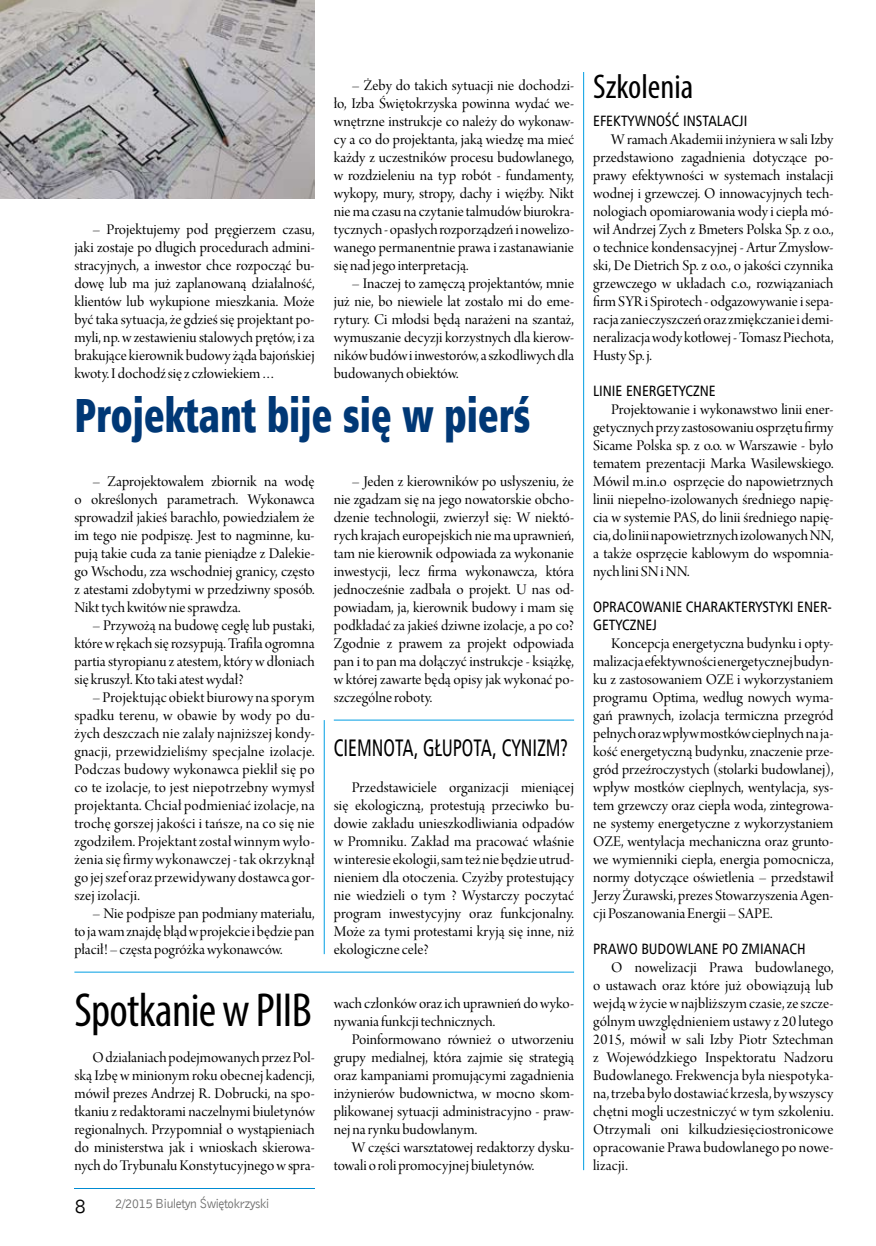
<style>
.page{position:relative;width:876px;height:1246px;background:#fff}
.page>*{position:absolute;margin:0;border:0;box-sizing:border-box;transform-origin:0 0}
.t1{font:48px "Humnst 777 X Blk Cn EU";color:#003876;scale:.8 1}
.t2{font:condensed 48px "Myriad Pro";letter-spacing:-.015em;color:#000}
.t3{font:condensed 34.5px "Myriad Pro";color:#000}
.t4{font:24px "Humnst 777 Cn EU";color:#000;scale:.8 1}
.t5{font:21px "Bell Gothic EU";color:#000}
.t6{font:15.75px/18px "Arno Pro Display";color:#000;text-align:justify}
.t7{font:15px/18px "Humnst 777 Cn EU";color:#000}
.t8{font:13.5px "Bell Gothic EU";letter-spacing:-.05em;color:#6f6f6e}
</style>
<div class="page">
<hr style="left:74px;top:1188px;width:241px;height:1px;background:#008bd2">
<img style="left:0;top:0;width:315px;height:198px">
<hr style="left:583px;top:72px;width:1px;height:1098px;background:#009ee3">
<hr style="left:74px;top:972px;width:500px;height:1px;background:#009ee3">
<hr style="left:334px;top:720px;width:240px;height:1px;background:#009ee3">
<hr style="left:324px;top:720px;width:1px;height:234px;background:#009ee3">
<p class="t6" style="left:74px;top:221px;width:242px;text-indent:18px">– Projektujemy pod pręgierzem czasu, jaki zostaje po długich procedurach admini&shy;stracyjnych, a inwestor chce rozpocząć bu&shy;dowę lub ma już zaplanowaną działalność, klientów lub wykupione mieszkania. Może być taka sytuacja, że gdzieś się projektant po&shy;myli, np. wzestawieniu stalowych prętów, iza brakujące kierownik budowy żąda bajońskiej kwoty. I dochodź się zczłowiekiem…</p>
<p class="t6" style="left:334px;top:77px;width:242px;text-indent:18px">– Żeby do takich sytuacji nie dochodzi&shy;ło, Izba Świętokrzyska powinna wydać we&shy;wnętrzne instrukcje co należy do wykonaw&shy;cy a co do projektanta, jaką wiedzę ma mieć każdy z uczestników procesu budowlanego, w rozdzieleniu na typ robót - fundamenty, wykopy, mury, stropy, dachy i więźby. Nikt nie ma czasu na czytanie talmudów biurokra&shy;tycznych - opasłych rozporządzeń inowelizo&shy;wanego permanentnie prawa i zastanawianie się nad jego interpretacją.</p>
<p class="t6" style="left:334px;top:275px;width:242px;text-indent:18px">– Inaczej to zamęczą projektantów, mnie już nie, bo niewiele lat zostało mi do eme&shy;rytury. Ci młodsi będą narażeni na szantaż, wymuszanie decyzji korzystnych dla kierow&shy;ników budów i inwestorów, aszkodliwych dla budowanych obiektów.</p>
<h1 class="t1" style="left:74px;top:384px;width:572px">Projektant bije się w pierś</h1>
<p class="t6" style="left:74px;top:473px;width:242px;text-indent:18px">– Zaprojektowałem zbiornik na wodę o określonych parametrach. Wykonawca sprowadził jakieś barachło, powiedziałem że im tego nie podpiszę. Jest to nagminne, ku&shy;pują takie cuda za tanie pieniądze z Dalekie&shy;go Wschodu, zza wschodniej granicy, często z atestami zdobytymi w przedziwny sposób.<br>Nikt tych kwitów nie sprawdza.</p>
<p class="t6" style="left:74px;top:617px;width:242px;text-indent:18px">– Przywożą na budowę cegłę lub pustaki, które wrękach się rozsypują. Trafiła ogromna partia styropianu zatestem, który w dłoniach się kruszył. Kto taki atest wydał?</p>
<p class="t6" style="left:74px;top:689px;width:242px;text-indent:18px">– Projektując obiekt biurowy na sporym spadku terenu, w obawie by wody po du&shy;żych deszczach nie zalały najniższej kondy&shy;gnacji, przewidzieliśmy specjalne izolacje.<br>Podczas budowy wykonawca pieklił się po co te izolacje, to jest niepotrzebny wymysł projektanta. Chciał podmieniać izolacje, na trochę gorszej jakości i tańsze, na co się nie zgodziłem. Projektant został winnym wyło&shy;żenia się firmy wykonawczej - tak okrzyknął go jej szef oraz przewidywany dostawca gor&shy;szej izolacji.</p>
<p class="t6" style="left:74px;top:905px;width:242px;text-indent:18px">– Nie podpisze pan podmiany materiału, to ja wam znajdę błąd wprojekcie ibędzie pan płacił! – częsta pogróżka wykonawców.</p>
<p class="t6" style="left:334px;top:473px;width:242px;text-indent:18px">– Jeden z kierowników po usłyszeniu, że nie zgadzam się na jego nowatorskie obcho&shy;dzenie technologii, zwierzył się: W niektó&shy;rych krajach europejskich nie ma uprawnień, tam nie kierownik odpowiada za wykonanie inwestycji, lecz firma wykonawcza, która jednocześnie zadbała o projekt. U nas od&shy;powiadam, ja, kierownik budowy i mam się podkładać za jakieś dziwne izolacje, a po co?<br>Zgodnie z prawem za projekt odpowiada pan i to pan ma dołączyć instrukcje - książkę, w której zawarte będą opisy jak wykonać po&shy;szczególne roboty.</p>
<h3 class="t4" style="left:334px;top:733px;width:294px">CIEMNOTA, GŁUPOTA, CYNIZM?</h3>
<p class="t6" style="left:334px;top:779px;width:242px;text-indent:18px">Przedstawiciele organizacji mieniącej się ekologiczną, protestują przeciwko bu&shy;dowie zakładu unieszkodliwiania odpadów w Promniku. Zakład ma pracować właśnie winteresie ekologii, sam też nie będzie utrud&shy;nieniem dla otoczenia. Czyżby protestujący nie wiedzieli o tym ? Wystarczy poczytać program inwestycyjny oraz funkcjonalny.<br>Może za tymi protestami kryją się inne, niż ekologiczne cele?</p>
<h1 class="t2" style="left:74px;top:981px;width:239px">Spotkanie w PIIB</h1>
<p class="t6" style="left:334px;top:995px;width:242px">wach członków oraz ich uprawnień do wyko&shy;nywania funkcji technicznych.</p>
<p class="t6" style="left:334px;top:1031px;width:242px;text-indent:18px">Poinformowano również o utworzeniu grupy medialnej, która zajmie się strategią oraz kampaniami promującymi zagadnienia inżynierów budownictwa, w mocno skom&shy;plikowanej sytuacji administracyjno - praw&shy;nej na rynku budowlanym.</p>
<p class="t6" style="left:334px;top:1139px;width:242px;text-indent:18px">W części warsztatowej redaktorzy dysku&shy;towali o roli promocyjnej biuletynów.</p>
<p class="t6" style="left:74px;top:1049px;width:242px;text-indent:18px">Odziałaniach podejmowanych przez Pol&shy;ską Izbę w minionym roku obecnej kadencji, mówił prezes Andrzej R. Dobrucki, na spo&shy;tkaniu zredaktorami naczelnymi biuletynów regionalnych. Przypomniał o wystąpieniach do ministerstwa jak i wnioskach skierowa&shy;nych do Trybunału Konstytucyjnego wspra-</p>
<h3 class="t5" style="left:74px;top:1192px;width:13px">8</h3>
<p class="t8" style="left:115px;top:1195px;width:156px">2/2015 Biuletyn Świętokrzyski</p>
<h2 class="t3" style="left:593px;top:66px;width:102px">Szkolenia</h2>
<p class="t7" style="left:593px;top:112px;width:156px">EFEKTYWNOŚĆ INSTALACJI</p>
<p class="t6" style="left:593px;top:131px;width:242px;text-indent:18px">W ramach Akademii inżyniera w sali Izby przedstawiono zagadnienia dotyczące po&shy;prawy efektywności w systemach instalacji wodnej i grzewczej. O innowacyjnych tech&shy;nologiach opomiarowania wody i ciepła mó&shy;wił Andrzej Zych z Bmeters Polska Sp. z o.o., o technice kondensacyjnej - Artur Zmysłow&shy;ski, De Dietrich Sp. z o.o., o jakości czynnika grzewczego w układach c.o., rozwiązaniach firm SYR i Spirotech - odgazowywanie isepa&shy;racja zanieczyszczeń oraz zmiękczanie idemi&shy;neralizacja wody kotłowej - Tomasz Piechota, Husty Sp. j.</p>
<p class="t7" style="left:593px;top:382px;width:124px">LINIE ENERGETYCZNE</p>
<p class="t6" style="left:593px;top:401px;width:242px;text-indent:18px">Projektowanie i wykonawstwo linii ener&shy;getycznych przy zastosowaniu osprzętu firmy Sicame Polska sp. z o.o. w Warszawie - było tematem prezentacji Marka Wasilewskiego.<br>Mówil m.in.o osprzęcie do napowietrznych linii niepełno-izolowanych średniego napię&shy;cia w systemie PAS, do linii średniego napię&shy;cia, do linii napowietrznych izolowanych NN, a także osprzęcie kablowym do wspomnia&shy;nych lini SN iNN.</p>
<p class="t7" style="left:593px;top:598px;width:240px">OPRACOWANIE CHARAKTERYSTYKI ENER-<br>GETYCZNEJ</p>
<p class="t6" style="left:593px;top:635px;width:242px;text-indent:18px">Koncepcja energetyczna budynku i opty&shy;malizacja efektywności energetycznej budyn&shy;ku z zastosowaniem OZE i wykorzystaniem programu Optima, według nowych wyma&shy;gań prawnych, izolacja termiczna przegród pełnych oraz wpływ mostków cieplnych na ja&shy;kość energetyczną budynku, znaczenie prze&shy;gród przeźroczystych (stolarki budowlanej), wpływ mostków cieplnych, wentylacja, sys&shy;tem grzewczy oraz ciepła woda, zintegrowa&shy;ne systemy energetyczne z wykorzystaniem OZE, wentylacja mechaniczna oraz grunto&shy;we wymienniki ciepła, energia pomocnicza, normy dotyczące oświetlenia – przedstawił Jerzy Żurawski, prezes Stowarzyszenia Agen&shy;cji Poszanowania Energii – SAPE.</p>
<p class="t7" style="left:593px;top:940px;width:214px">PRAWO BUDOWLANE PO ZMIANACH</p>
<p class="t6" style="left:593px;top:959px;width:242px;text-indent:18px">O nowelizacji Prawa budowlanego, o ustawach oraz które już obowiązują lub wejdą wżycie wnajbliższym czasie, ze szcze&shy;gólnym uwzględnieniem ustawy z 20 lutego 2015, mówił w sali Izby Piotr Sztechman z Wojewódzkiego Inspektoratu Nadzoru Budowlanego. Frekwencja była niespotyka&shy;na, trzeba było dostawiać krzesła, by wszyscy chętni mogli uczestniczyć w tym szkoleniu.<br>Otrzymali oni kilkudziesięciostronicowe opracowanie Prawa budowlanego po nowe&shy;lizacji.</p>
</div>
